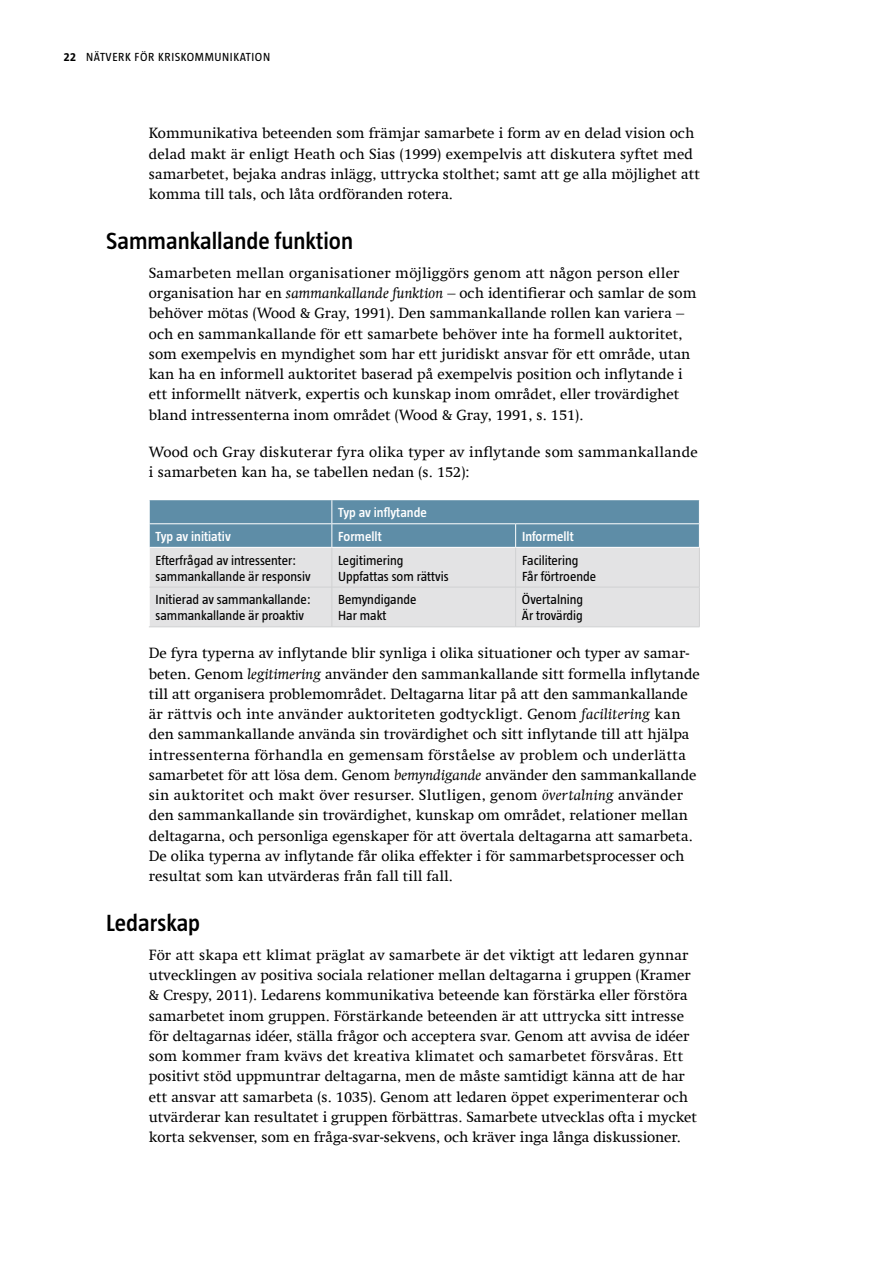
<style>
.page{position:relative;width:893px;height:1263px;background:#fff}
.page>*{position:absolute;margin:0;border:0;box-sizing:border-box;transform-origin:0 0}
.t1{font:600 24px "Taz";color:#000}
.t2{font:15px/20.2px "Swift Com";color:#000}
.t3{font:13.5px/16.2px "Taz";color:#000}
.t4{font:600 13.5px "Taz";color:#fff}
.t5{font:12px "Taz";letter-spacing:.05em;color:#000}
.s1{font-weight:700}
.s2{font-style:italic}
</style>
<div class="page">
<svg style="left:149px;top:500px;width:551px;height:127px;background:#b2c3cd"></svg>
<hr style="left:149px;top:547px;width:1px;height:40px;background:#fff">
<hr style="left:149px;top:587px;width:1px;height:40px;background:#fff">
<hr style="left:150px;top:547px;width:182px;height:1px;background:#fff">
<hr style="left:332px;top:547px;width:184px;height:1px;background:#fff">
<hr style="left:516px;top:547px;width:184px;height:1px;background:#fff">
<hr style="left:332px;top:548px;width:1px;height:39px;background:#d0d1d2">
<hr style="left:515px;top:548px;width:1px;height:39px;background:#d0d1d2">
<hr style="left:699px;top:548px;width:1px;height:39px;background:#d0d1d2">
<hr style="left:332px;top:587px;width:1px;height:40px;background:#d0d1d2">
<hr style="left:515px;top:587px;width:1px;height:40px;background:#d0d1d2">
<hr style="left:699px;top:587px;width:1px;height:40px;background:#d0d1d2">
<hr style="left:150px;top:587px;width:182px;height:1px;background:#d0d1d2">
<hr style="left:332px;top:587px;width:184px;height:1px;background:#d0d1d2">
<hr style="left:516px;top:587px;width:184px;height:1px;background:#d0d1d2">
<hr style="left:149px;top:627px;width:183px;height:1px;background:#d0d1d2">
<hr style="left:332px;top:627px;width:184px;height:1px;background:#d0d1d2">
<hr style="left:516px;top:627px;width:184px;height:1px;background:#d0d1d2">
<p class="t5" style="left:64px;top:50px;width:44px"><span class="s1">22</span> Nätverk</p>
<p class="t5" style="left:135px;top:50px;width:31px">för krisko</p>
<p class="t5" style="left:195px;top:50px;width:27px">mmunik</p>
<p class="t5" style="left:240px;top:50px;width:13px">ation</p>
<p class="t2" style="left:149px;top:123px;width:553px">Kommunikativa beteenden som främjar samarbete i form av en delad vision och delad makt är enligt Heath och Sias (1999) exempelvis att diskutera syftet med samarbetet, bejaka andras inlägg, uttrycka stolthet; samt att ge alla möjlighet att komma till tals, och låta ordföranden rotera.</p>
<h1 class="t1" style="left:106px;top:228px;width:248px">Sammankallande funktion</h1>
<p class="t2" style="left:149px;top:263px;width:549px">Samarbeten mellan organisationer möjliggörs genom att någon person eller organisation har en <span class="s2">sammankallande funktion</span> – och identifierar och samlar de som behöver mötas (Wood &amp; Gray, 1991). Den sammankallande rollen kan variera – och en sammankallande för ett samarbete behöver inte ha formell auktoritet, som exempelvis en myndighet som har ett juridiskt ansvar för ett område, utan kan ha en informell auktoritet baserad på exempelvis position och inflytande i ett informellt nätverk, expertis och kunskap inom området, eller trovärdighet bland intressenterna inom området (Wood &amp; Gray, 1991, s. 151).</p>
<p class="t2" style="left:149px;top:442px;width:550px">Wood och Gray diskuterar fyra olika typer av inflytande som sammankallande i samarbeten kan ha, se tabellen nedan (s. 152):</p>
<p class="t4" style="left:338px;top:505px;width:90px">Typ av inflytande</p>
<p class="t4" style="left:156px;top:529px;width:77px">Typ av initiativ</p>
<p class="t4" style="left:338px;top:529px;width:45px">Formellt</p>
<p class="t4" style="left:522px;top:529px;width:53px">Informellt</p>
<p class="t3" style="left:156px;top:552px;width:157px">Efterfrågad av intressenter: sammankallande är responsiv</p>
<p class="t3" style="left:338px;top:552px;width:112px">Legitimering<br>Uppfattas som rättvis</p>
<p class="t3" style="left:522px;top:552px;width:76px">Facilitering<br>Får förtroende</p>
<p class="t3" style="left:156px;top:591px;width:157px">Initierad av sammankallande: sammankallande är proaktiv</p>
<p class="t3" style="left:338px;top:591px;width:80px">Bemyndigande<br>Har makt</p>
<p class="t3" style="left:522px;top:591px;width:63px">Övertalning<br>Är trovärdig</p>
<p class="t2" style="left:149px;top:643px;width:553px">De fyra typerna av inflytande blir synliga i olika situationer och typer av samar&shy;beten. Genom <span class="s2">legitimering</span> använder den sammankallande sitt formella inflytande till att organisera problemområdet. Deltagarna litar på att den sammankallande är rättvis och inte använder auktoriteten godtyckligt. Genom <span class="s2">facilitering</span> kan den sammankallande använda sin trovärdighet och sitt inflytande till att hjälpa intressenterna förhandla en gemensam förståelse av problem och underlätta samarbetet för att lösa dem. Genom <span class="s2">bemyndigande</span> använder den sammankallande sin auktoritet och makt över resurser. Slutligen, genom <span class="s2">övertalning</span> använder den sammankallande sin trovärdighet, kunskap om området, relationer mellan deltagarna, och personliga egenskaper för att övertala deltagarna att samarbeta.<br>De olika typerna av inflytande får olika effekter i för sammarbetsprocesser och resultat som kan utvärderas från fall till fall.</p>
<h1 class="t1" style="left:106px;top:909px;width:95px">Ledarskap</h1>
<p class="t2" style="left:149px;top:945px;width:550px">För att skapa ett klimat präglat av samarbete är det viktigt att ledaren gynnar utvecklingen av positiva sociala relationer mellan deltagarna i gruppen (Kramer &amp; Crespy, 2011). Ledarens kommunikativa beteende kan förstärka eller förstöra samarbetet inom gruppen. Förstärkande beteenden är att uttrycka sitt intresse för deltagarnas idéer, ställa frågor och acceptera svar. Genom att avvisa de idéer som kommer fram kvävs det kreativa klimatet och samarbetet försvåras. Ett positivt stöd uppmuntrar deltagarna, men de måste samtidigt känna att de har ett ansvar att samarbeta (s. 1035). Genom att ledaren öppet experimenterar och utvärderar kan resultatet i gruppen förbättras. Samarbete utvecklas ofta i mycket korta sekvenser, som en fråga-svar-sekvens, och kräver inga långa diskussioner.</p>
</div>
